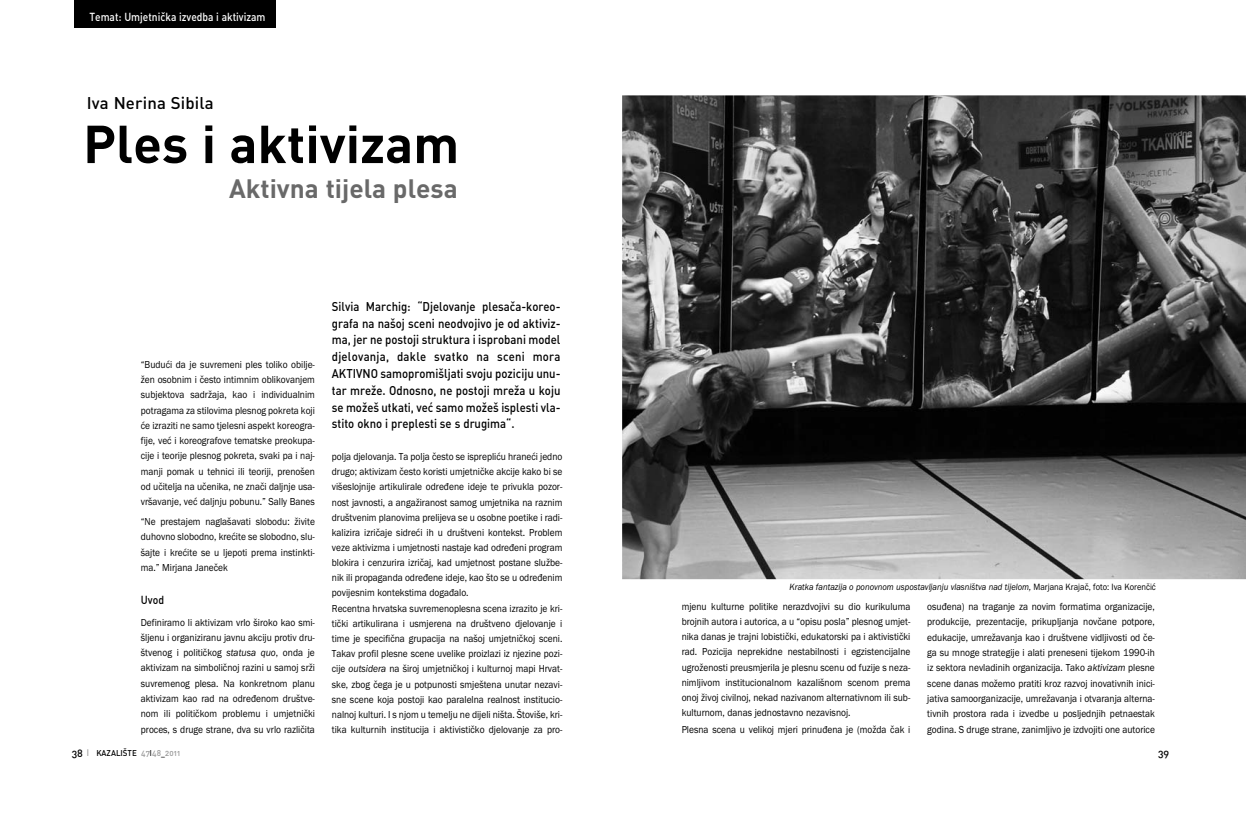
<style>
.page{position:relative;width:1246px;height:815px;background:#fff}
.page>*{position:absolute;margin:0;border:0;box-sizing:border-box;transform-origin:0 0}
.t1{font:52.5px "Dinne B Bold";color:#000}
.t2{font:26.25px "Dinne B Bold";color:#696969}
.t3{font:16.8px "DIN Medium Rounded";letter-spacing:.01em;color:#000}
.t4{font:12.6px/16.8px "DIN Medium Rounded";color:#000;text-align:justify;scale:.9 1}
.t5{font:11.55px "DIN Medium Rounded";color:#fff;scale:.88 1}
.t6{font:11.55px "DIN Medium Rounded";color:#000;scale:.9 1}
.t7{font:10.5px/15.3px "Franklin Gothic";color:#000;text-align:justify;scale:.9 1}
.t8{font:10.5px "DIN Medium Rounded";color:#000}
.t9{font:italic 9.45px "Franklin Gothic";color:#000;scale:.9 1}
.t10{font:8.4px "DIN Medium Rounded";color:#000;scale:.95 1}
.s1{font-style:italic}
.s2{font-style:normal}
.s3{font-size:10.5px}
.s4{font-size:9.45px;color:#969696}
.s5{color:#999}
</style>
<div class="page">
<img style="left:622px;top:95px;width:624px;height:484px">
<div style="left:75px;top:0;width:201px;height:27px;background:#000"></div>
<p class="t5" style="left:89px;top:13px;width:202px">Temat: Umjetnička izvedba i aktivizam</p>
<h3 class="t3" style="left:87px;top:97px;width:129px">Iva Nerina Sibila</h3>
<h1 class="t1" style="left:83px;top:114px;width:377px">Ples i aktivizam</h1>
<h2 class="t2" style="left:229px;top:173px;width:230px">Aktivna tijela plesa</h2>
<p class="t7" style="left:141px;top:357px;width:195px">“Budući da je suvremeni ples toliko obilje&shy;žen osobnim i često intimnim oblikovanjem subjektova sadržaja, kao i individualnim potragama za stilovima plesnog pokreta koji će izraziti ne samo tjelesni aspekt koreogra&shy;fije, već i koreografove tematske preokupa&shy;cije i teorije plesnog pokreta, svaki pa i naj&shy;manji pomak u tehnici ili teoriji, prenošen od učitelja na učenika, ne znači daljnje usa&shy;vršavanje, već daljnju pobunu.” Sally Banes</p>
<p class="t7" style="left:141px;top:514px;width:195px">“Ne prestajem naglašavati slobodu: živite duhovno slobodno, krećite se slobodno, slu&shy;šajte i krećite se u ljepoti prema instinkti&shy;ma.” Mirjana Janeček</p>
<p class="t6" style="left:141px;top:596px;width:27px">Uvod</p>
<p class="t7" style="left:141px;top:615px;width:195px">Definiramo li aktivizam vrlo široko kao smi&shy;šljenu i organiziranu javnu akciju protiv dru&shy;štvenog i političkog <span class="s1">statusa quo</span>, onda je aktivizam na simboličnoj razini u samoj srži suvremenog plesa. Na konkretnom planu ak tivizam kao rad na određenom društve&shy;nom ili političkom problemu i umjetnički pro ces, s druge strane, dva su vrlo različita</p>
<p class="t4" style="left:332px;top:299px;width:255px">Silvia Marchig: “Djelovanje plesača-koreo&shy;grafa na našoj sceni neodvojivo je od aktiviz&shy;ma, jer ne postoji struktura i isprobani model djelovanja, dakle svatko na sceni mora AKTIVNO samopromišljati svoju poziciju unu&shy;tar mreže. Odnosno, ne postoji mreža u koju se možeš utkati, već samo možeš isplesti vla&shy;stito okno i preplesti se s drugima“.</p>
<p class="t7" style="left:332px;top:450px;width:258px">polja djelovanja. Ta polja često se isprepliću hraneći jedno drugo; aktivizam često koristi umjetničke akcije kako bi se višeslojnije artikulirale određene ideje te privukla pozor&shy;nost javnosti, a angažiranost samog umjetnika na raznim društvenim planovima prelijeva se u osobne poetike i radi&shy;kalizira izričaje sidreći ih u društveni kontekst. Problem veze aktivizma i umjetnosti nastaje kad određeni program blokira i cenzurira izričaj, kad umjetnost postane službe&shy;nik ili propaganda određene ideje, kao što se u određenim povijesnim kontekstima događalo.</p>
<p class="t7" style="left:332px;top:602px;width:258px">Recentna hrvatska suvremenoplesna scena izrazito je kri&shy;tički artikulirana i usmjerena na društveno djelovanje i time je specifična grupacija na našoj umjetničkoj sceni.<br>Takav profil plesne scene uvelike proizlazi iz njezine pozi&shy;cije <span class="s1">outsidera</span> na široj umjetničkoj i kulturnoj mapi Hrvat - ske, zbog čega je u potpunosti smještena unutar nezavi&shy;sne scene koja postoji kao paralelna realnost institucio&shy;nalnoj kulturi. I s njom u temelju ne dijeli ništa. Štoviše, kri&shy;tika kulturnih institucija i aktivističko djelovanje za pro-</p>
<p class="t9" style="left:789px;top:584px;width:408px">Kratka fantazija o ponovnom uspostavljanju vlasništva nad tijelom, <span class="s2">Marjana Krajač, foto: Iva Korenčić</span></p>
<p class="t7" style="left:682px;top:599px;width:256px">mjenu kulturne politike nerazdvojivi su dio kurikuluma brojnih autora i autorica, a u “opisu posla” plesnog umjet&shy;nika danas je trajni lobistički, edukatorski pa i aktivistički rad. Pozicija neprekidne nestabilnosti i egzistencijalne ugroženosti preusmjerila je plesnu scenu od fuzije s neza&shy;nimljivom institucionalnom kazališnom scenom prema onoj živoj civilnoj, nekad nazivanom alternativnom ili sub&shy;kulturnom, danas jednostavno nezavisnoj.</p>
<p class="t7" style="left:682px;top:722px;width:256px">Plesna scena u velikoj mjeri prinuđena je (možda čak i</p>
<p class="t7" style="left:927px;top:599px;width:254px">osuđena) na traganje za novim formatima organizacije, produkcije, prezentacije, prikupljanja novčane potpore, edukacije, umrežavanja kao i društvene vidljivosti od če - ga su mnoge strategije i alati preneseni tijekom 1990-ih iz sektora nevladinih organizacija. Tako <span class="s1">aktivizam</span> plesne scene danas možemo pratiti kroz razvoj inovativnih inici&shy;jativa samoorganizacije, umrežavanja i otvaranja alterna&shy;tivnih prostora rada i izvedbe u posljednjih petnaestak godina. S druge strane, zanimljivo je izdvojiti one autorice</p>
<p class="t10" style="left:72px;top:750px;width:116px"><span class="s3">38</span> <span class="s4">I</span> KAZALIŠTE <span class="s5">47</span>I<span class="s5">48</span>_<span class="s5">2011</span></p>
<p class="t8" style="left:1158px;top:749px;width:13px">39</p>
</div>
